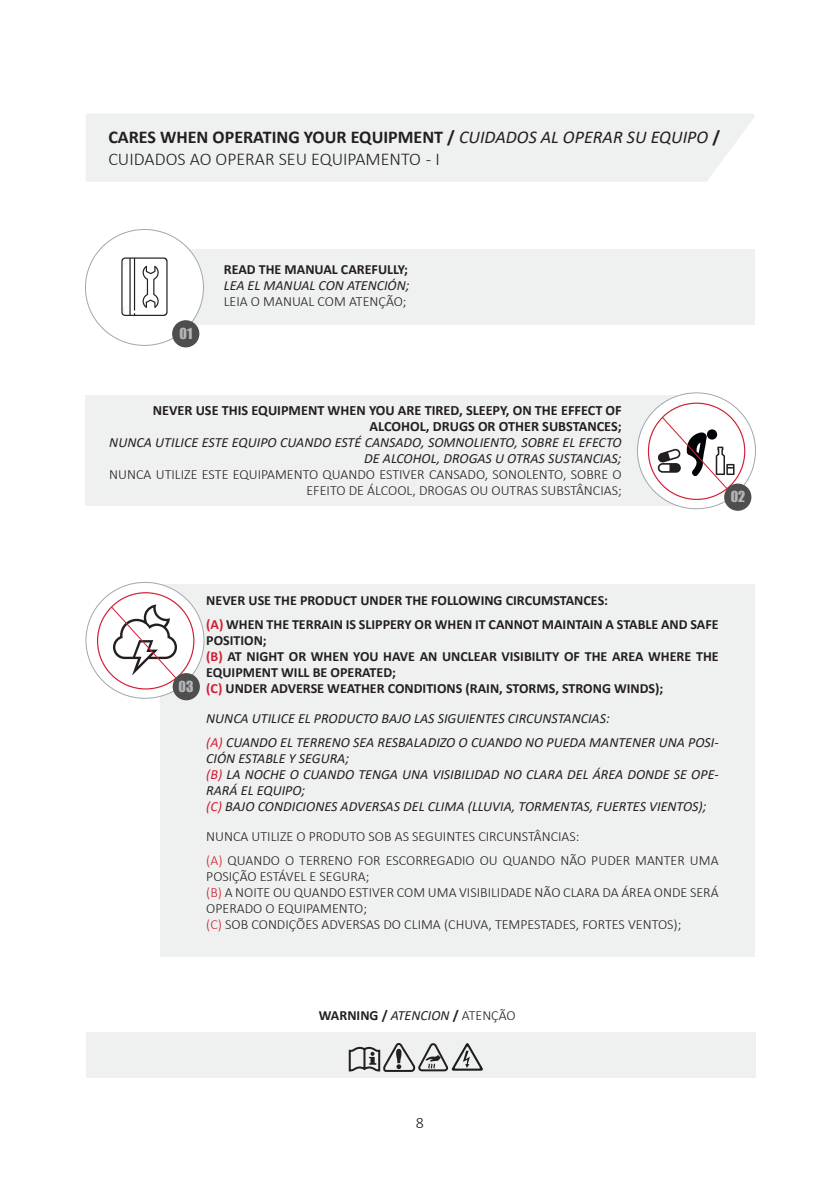
<style>
.page{position:relative;width:840px;height:1191px;background:#fff}
.page>*{position:absolute;margin:0;border:0;box-sizing:border-box;transform-origin:0 0}
.Titulo_Geral{font:700 18px/21.6px "Calibri";color:#231f20}
.t1{font:300 16px "Calibri";color:#231f20}
.t2{font:700 14.2px/16px "Calibri";color:#231f20;text-align:right}
.t3{font:300 14px/16px "Calibri";color:#231f20}
.t4{font:italic 14px/16px "Calibri";color:#231f20}
.t5{font:700 14px/16px "Calibri";color:#231f20}
.t6{font:14px "Impact";color:#b4b5b9}
.s1{font-weight:400;font-style:italic}
.s2{font-weight:300}
.s3{color:#d21e33}
</style>
<div class="page">
<div style="left:86px;top:1032px;width:669px;height:45px;background:#eff0f0"></div>
<div style="left:86px;top:114px;width:669px;height:68px;background:#eff0f0"></div>
<div style="left:85px;top:395px;width:595px;height:110px;background:#eff0f0"></div>
<div style="left:152px;top:250px;width:602px;height:75px;background:#eff0f0"></div>
<div style="left:85px;top:229px;width:119px;height:116px;background:#fff;border-radius:50%"></div>
<div style="left:172px;top:320px;width:27px;height:27px;background:#4f4e4e;border-radius:50%"></div>
<svg style="left:121px;top:257px;width:46px;height:59px"></svg>
<svg style="left:637px;top:392px;width:118px;height:116px"></svg>
<svg style="left:657px;top:416px;width:77px;height:74px"></svg>
<div style="left:723px;top:483px;width:28px;height:28px;background:#4f4e4e;border-radius:50%"></div>
<div style="left:160px;top:585px;width:594px;height:372px;background:#eff0f0"></div>
<svg style="left:86px;top:582px;width:118px;height:116px"></svg>
<svg style="left:110px;top:604px;width:67px;height:75px"></svg>
<div style="left:172px;top:673px;width:28px;height:27px;background:#4f4e4e;border-radius:50%"></div>
<svg style="left:348px;top:1043px;width:134px;height:29px"></svg>
<p class="Titulo_Geral" style="left:108px;top:126px;width:613px">CARES WHEN OPERATING YOUR EQUIPMENT / <span class="s1">CUIDADOS AL OPERAR SU EQUIPO</span> /<br><span class="s2">CUIDADOS AO OPERAR SEU EQUIPAMENTO - I</span></p>
<p class="t6" style="left:179px;top:322px;width:14px">01</p>
<p class="t5" style="left:224px;top:261px;width:186px">READ THE MANUAL CAREFULLY;</p>
<p class="t4" style="left:224px;top:276px;width:187px">LEA EL MANUAL CON ATENCIÓN;</p>
<p class="t3" style="left:224px;top:293px;width:184px">LEIA O MANUAL COM ATENÇÃO;</p>
<p class="t2" style="left:153px;top:401px;width:470px">NEVER USE THIS EQUIPMENT WHEN YOU ARE TIRED, SLEEPY, ON THE EFFECT OF<br>ALCOHOL, DRUGS OR OTHER SUBSTANCES;</p>
<p class="t4" style="left:109px;top:433px;width:513px;text-align:right">NUNCA UTILICE ESTE EQUIPO CUANDO ESTÉ CANSADO, SOMNOLIENTO, SOBRE EL EFECTO<br>DE ALCOHOL, DROGAS U OTRAS SUSTANCIAS;</p>
<p class="t3" style="left:109px;top:466px;width:513px;text-align:right">NUNCA UTILIZE ESTE EQUIPAMENTO QUANDO ESTIVER CANSADO, SONOLENTO, SOBRE O<br>EFEITO DE ÁLCOOL, DROGAS OU OUTRAS SUBSTÂNCIAS;</p>
<p class="t6" style="left:730px;top:486px;width:16px">02</p>
<p class="t6" style="left:178px;top:676px;width:16px">03</p>
<p class="t5" style="left:206px;top:592px;width:403px">NEVER USE THE PRODUCT UNDER THE FOLLOWING CIRCUMSTANCES:</p>
<p class="t5" style="left:206px;top:616px;width:513px"><span class="s3">(A)</span> WHEN THE TERRAIN IS SLIPPERY OR WHEN IT CANNOT MAINTAIN A STABLE AND SAFE<br>POSITION;</p>
<p class="t5" style="left:206px;top:648px;width:513px"><span class="s3">(B)</span> AT NIGHT OR WHEN YOU HAVE AN UNCLEAR VISIBILITY OF THE AREA WHERE THE<br>EQUIPMENT WILL BE OPERATED;</p>
<p class="t5" style="left:206px;top:680px;width:458px"><span class="s3">(C)</span> UNDER ADVERSE WEATHER CONDITIONS (RAIN, STORMS, STRONG WINDS);</p>
<p class="t4" style="left:206px;top:710px;width:405px">NUNCA UTILICE EL PRODUCTO BAJO LAS SIGUIENTES CIRCUNSTANCIAS:</p>
<p class="t4" style="left:206px;top:734px;width:513px"><span class="s3">(A)</span> CUANDO EL TERRENO SEA RESBALADIZO O CUANDO NO PUEDA MANTENER UNA POSI-<br>CIÓN ESTABLE Y SEGURA;</p>
<p class="t4" style="left:206px;top:766px;width:513px"><span class="s3">(B)</span> LA NOCHE O CUANDO TENGA UNA VISIBILIDAD NO CLARA DEL ÁREA DONDE SE OPE-<br>RARÁ EL EQUIPO;</p>
<p class="t4" style="left:206px;top:798px;width:501px"><span class="s3">(C)</span> BAJO CONDICIONES ADVERSAS DEL CLIMA (LLUVIA, TORMENTAS, FUERTES VIENTOS);</p>
<p class="t3" style="left:206px;top:828px;width:374px">NUNCA UTILIZE O PRODUTO SOB AS SEGUINTES CIRCUNSTÂNCIAS:</p>
<p class="t3" style="left:206px;top:852px;width:513px"><span class="s3">(A)</span> QUANDO O TERRENO FOR ESCORREGADIO OU QUANDO NÃO PUDER MANTER UMA<br>POSIÇÃO ESTÁVEL E SEGURA;</p>
<p class="t3" style="left:206px;top:884px;width:513px"><span class="s3">(B)</span> A NOITE OU QUANDO ESTIVER COM UMA VISIBILIDADE NÃO CLARA DA ÁREA ONDE SERÁ<br>OPERADO O EQUIPAMENTO;</p>
<p class="t3" style="left:206px;top:916px;width:476px"><span class="s3">(C)</span> SOB CONDIÇÕES ADVERSAS DO CLIMA (CHUVA, TEMPESTADES, FORTES VENTOS);</p>
<p class="t5" style="left:319px;top:1007px;width:198px">WARNING / <span class="s1">ATENCION</span> / <span class="s2">ATENÇÃO</span></p>
<p class="t1" style="left:415px;top:1112px;width:10px">8</p>
</div>
